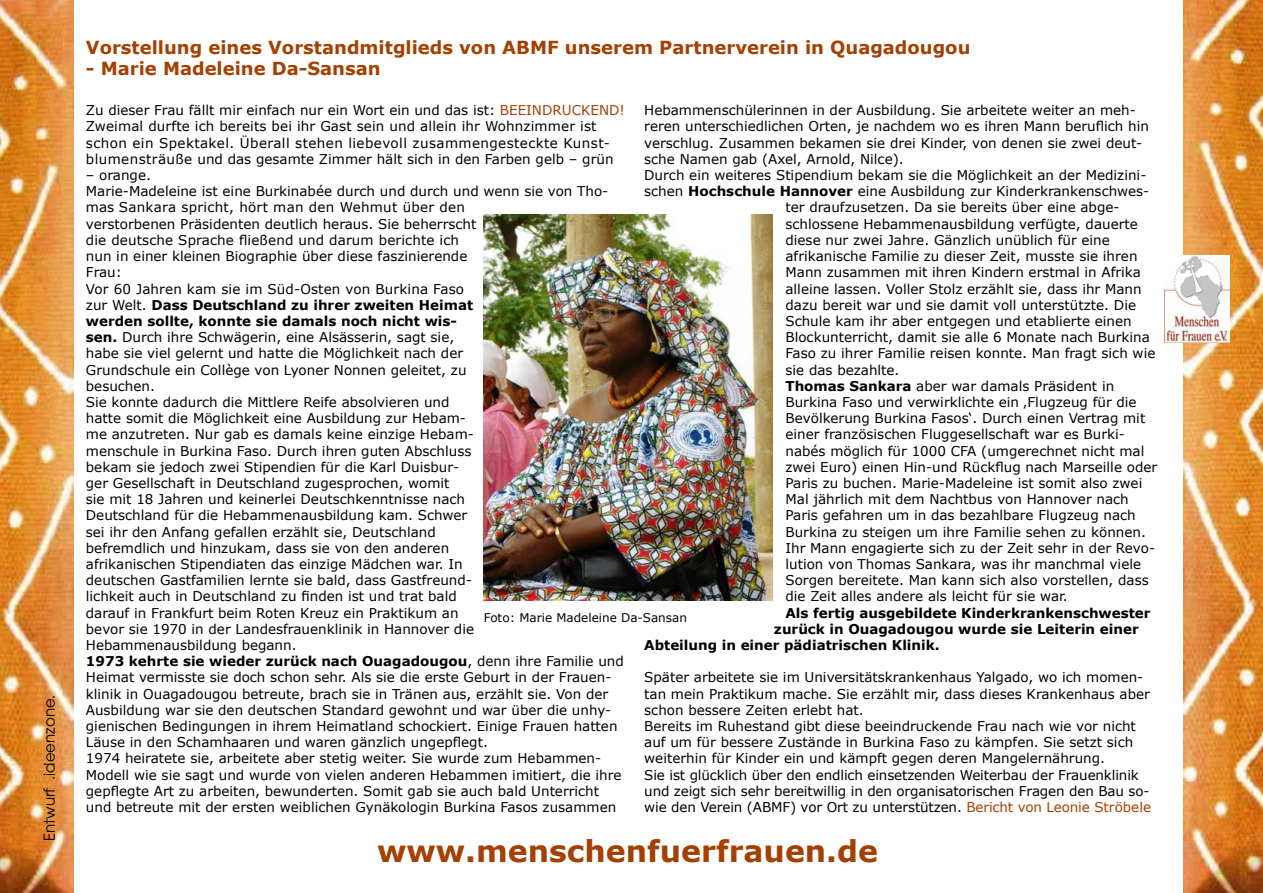
<style>
.page{position:relative;width:1263px;height:893px;background:#fff}
.page>*{position:absolute;margin:0;border:0;box-sizing:border-box;transform-origin:0 0}
.t1{font:700 30px "Verdana";color:#a54003}
.t2{font:700 18px "Verdana";color:#a54003}
.t3{font:15px "Avant Garde";color:#000}
.t4{font:13.5px/16.2px "Verdana";color:#000}
.t5{font:700 13.5px "Verdana";color:#000}
.t6{font:12px "Verdana";color:#000}
.s1{color:#a54003}
.s2{font-weight:700}
</style>
<div class="page">
<img style="left:1183px;top:0;width:80px;height:893px">
<img style="left:484px;top:215px;width:289px;height:385px">
<img style="left:0;top:0;width:73px;height:893px">
<img style="left:1164px;top:255px;width:65px;height:87px">
<p class="t3" style="left:40px;top:841px;width:148px;rotate:-90deg">Entwurf .ideenzone.</p>
<h2 class="t2" style="left:86px;top:36px;width:886px">Vorstellung eines Vorstandmitglieds von ABMF unserem Partnerverein in Quagadougou</h2>
<h2 class="t2" style="left:86px;top:57px;width:296px">- Marie Madeleine Da-Sansan</h2>
<p class="t4" style="left:86px;top:102px;width:540px">Zu dieser Frau fällt mir einfach nur ein Wort ein und das ist: <span class="s1">BEEINDRUCKEND!<br></span>Zweimal durfte ich bereits bei ihr Gast sein und allein ihr Wohnzimmer ist schon ein Spektakel. Überall stehen liebevoll zusammengesteckte Kunst&shy;blumensträuße und das gesamte Zimmer hält sich in den Farben gelb – grün</p>
<p class="t4" style="left:86px;top:167px;width:539px">– orange.<br>Marie-Madeleine ist eine Burkinabée durch und durch und wenn sie von Tho&shy;mas Sankara spricht, hört man den Wehmut über den<br>verstorbenen Präsidenten deutlich heraus. Sie beherrscht<br>die deutsche Sprache fließend und darum berichte ich<br>nun in einer kleinen Biographie über diese faszinierende<br>Frau:<br>Vor 60 Jahren kam sie im Süd-Osten von Burkina Faso<br>zur Welt. <span class="s2">Dass Deutschland zu ihrer zweiten Heimat<br>werden sollte, konnte sie damals noch nicht wis-<br>sen.</span> Durch ihre Schwägerin, eine Alsässerin, sagt sie,<br>habe sie viel gelernt und hatte die Möglichkeit nach der<br>Grundschule ein Collège von Lyoner Nonnen geleitet, zu<br>besuchen.<br>Sie konnte dadurch die Mittlere Reife absolvieren und<br>hatte somit die Möglichkeit eine Ausbildung zur Hebam-<br>me anzutreten. Nur gab es damals keine einzige Hebam-<br>menschule in Burkina Faso. Durch ihren guten Abschluss<br>bekam sie jedoch zwei Stipendien für die Karl Duisbur-<br>ger Gesellschaft in Deutschland zugesprochen, womit<br>sie mit 18 Jahren und keinerlei Deutschkenntnisse nach<br>Deutschland für die Hebammenausbildung kam. Schwer<br>sei ihr den Anfang gefallen erzählt sie, Deutschland<br>befremdlich und hinzukam, dass sie von den anderen<br>afrikanischen Stipendiaten das einzige Mädchen war. In<br>deutschen Gastfamilien lernte sie bald, dass Gastfreund-<br>lichkeit auch in Deutschland zu finden ist und trat bald<br>darauf in Frankfurt beim Roten Kreuz ein Praktikum an<br>bevor sie 1970 in der Landesfrauenklinik in Hannover die Hebammenausbildung begann.<br><span class="s2">1973 kehrte sie wieder zurück nach Ouagadougou</span>, denn ihre Familie und Heimat vermisste sie doch schon sehr. Als sie die erste Geburt in der Frauen&shy;klinik in Ouagadougou betreute, brach sie in Tränen aus, erzählt sie. Von der Ausbildung war sie den deutschen Standard gewohnt und war über die unhy&shy;gienischen Bedingungen in ihrem Heimatland schockiert. Einige Frauen hatten Läuse in den Schamhaaren und waren gänzlich ungepflegt.<br>1974 heiratete sie, arbeitete aber stetig weiter. Sie wurde zum Hebammen-Modell wie sie sagt und wurde von vielen anderen Hebammen imitiert, die ihre gepflegte Art zu arbeiten, bewunderten. Somit gab sie auch bald Unterricht und betreute mit der ersten weiblichen Gynäkologin Burkina Fasos zusammen</p>
<p class="t4" style="left:644px;top:102px;width:493px">Hebammenschülerinnen in der Ausbildung. Sie arbeitete weiter an meh-</p>
<p class="t4" style="left:644px;top:119px;width:506px">reren unterschiedlichen Orten, je nachdem wo es ihren Mann beruflich hin</p>
<p class="t4" style="left:644px;top:135px;width:499px">verschlug. Zusammen bekamen sie drei Kinder, von denen sie zwei deut-</p>
<p class="t4" style="left:644px;top:151px;width:261px">sche Namen gab (Axel, Arnold, Nilce).</p>
<p class="t4" style="left:644px;top:167px;width:504px">Durch ein weiteres Stipendium bekam sie die Möglichkeit an der Medizini-</p>
<p class="t4" style="left:644px;top:183px;width:507px">schen <span class="s2">Hochschule Hannover</span> eine Ausbildung zur Kinderkrankenschwes-</p>
<p class="t4" style="left:785px;top:200px;width:336px">ter draufzusetzen. Da sie bereits über eine abge-</p>
<p class="t4" style="left:785px;top:216px;width:354px">schlossene Hebammenausbildung verfügte, dauerte</p>
<p class="t4" style="left:785px;top:232px;width:326px">diese nur zwei Jahre. Gänzlich unüblich für eine</p>
<p class="t4" style="left:785px;top:248px;width:354px">afrikanische Familie zu dieser Zeit, musste sie ihren</p>
<p class="t4" style="left:785px;top:264px;width:357px">Mann zusammen mit ihren Kindern erstmal in Afrika</p>
<p class="t4" style="left:785px;top:281px;width:358px">alleine lassen. Voller Stolz erzählt sie, dass ihr Mann</p>
<p class="t4" style="left:785px;top:297px;width:352px">dazu bereit war und sie damit voll unterstützte. Die</p>
<p class="t4" style="left:785px;top:313px;width:348px">Schule kam ihr aber entgegen und etablierte einen</p>
<p class="t4" style="left:785px;top:329px;width:366px">Blockunterricht, damit sie alle 6 Monate nach Burkina</p>
<p class="t4" style="left:785px;top:345px;width:371px">Faso zu ihrer Familie reisen konnte. Man fragt sich wie</p>
<p class="t4" style="left:785px;top:362px;width:116px">sie das bezahlte.</p>
<p class="t4" style="left:785px;top:378px;width:330px"><span class="s2">Thomas Sankara</span> aber war damals Präsident in</p>
<p class="t4" style="left:785px;top:394px;width:353px">Burkina Faso und verwirklichte ein ‚Flugzeug für die</p>
<p class="t4" style="left:785px;top:410px;width:361px">Bevölkerung Burkina Fasos‘. Durch einen Vertrag mit</p>
<p class="t4" style="left:785px;top:426px;width:341px">einer französischen Fluggesellschaft war es Burki-</p>
<p class="t4" style="left:785px;top:443px;width:360px">nabés möglich für 1000 CFA (umgerechnet nicht mal</p>
<p class="t4" style="left:785px;top:459px;width:373px">zwei Euro) einen Hin-und Rückflug nach Marseille oder</p>
<p class="t4" style="left:785px;top:475px;width:358px">Paris zu buchen. Marie-Madeleine ist somit also zwei</p>
<p class="t4" style="left:785px;top:491px;width:345px">Mal jährlich mit dem Nachtbus von Hannover nach</p>
<p class="t4" style="left:785px;top:507px;width:352px">Paris gefahren um in das bezahlbare Flugzeug nach</p>
<p class="t4" style="left:785px;top:524px;width:362px">Burkina zu steigen um ihre Familie sehen zu können.</p>
<p class="t4" style="left:785px;top:540px;width:371px">Ihr Mann engagierte sich zu der Zeit sehr in der Revo-</p>
<p class="t4" style="left:785px;top:556px;width:357px">lution von Thomas Sankara, was ihr manchmal viele</p>
<p class="t4" style="left:785px;top:572px;width:365px">Sorgen bereitete. Man kann sich also vorstellen, dass</p>
<p class="t4" style="left:785px;top:588px;width:284px">die Zeit alles andere als leicht für sie war.</p>
<p class="t5" style="left:785px;top:604px;width:367px">Als fertig ausgebildete Kinderkrankenschwester</p>
<p class="t5" style="left:774px;top:620px;width:366px">zurück in Ouagadougou wurde sie Leiterin einer</p>
<p class="t5" style="left:644px;top:636px;width:297px">Abteilung in einer pädiatrischen Klinik.</p>
<p class="t4" style="left:644px;top:669px;width:508px">Später arbeitete sie im Universitätskrankenhaus Yalgado, wo ich momen&shy;tan mein Praktikum mache. Sie erzählt mir, dass dieses Krankenhaus aber schon bessere Zeiten erlebt hat.<br>Bereits im Ruhestand gibt diese beeindruckende Frau nach wie vor nicht auf um für bessere Zustände in Burkina Faso zu kämpfen. Sie setzt sich weiterhin für Kinder ein und kämpft gegen deren Mangelernährung.<br>Sie ist glücklich über den endlich einsetzenden Weiterbau der Frauenklinik und zeigt sich sehr bereitwillig in den organisatorischen Fragen den Bau so&shy;wie den Verein (ABMF) vor Ort zu unterstützen. <span class="s1">Bericht von Leonie Ströbele</span></p>
<p class="t6" style="left:484px;top:610px;width:205px">Foto: Marie Madeleine Da-Sansan</p>
<h1 class="t1" style="left:377px;top:831px;width:503px">www.menschenfuerfrauen.de</h1>
</div>
